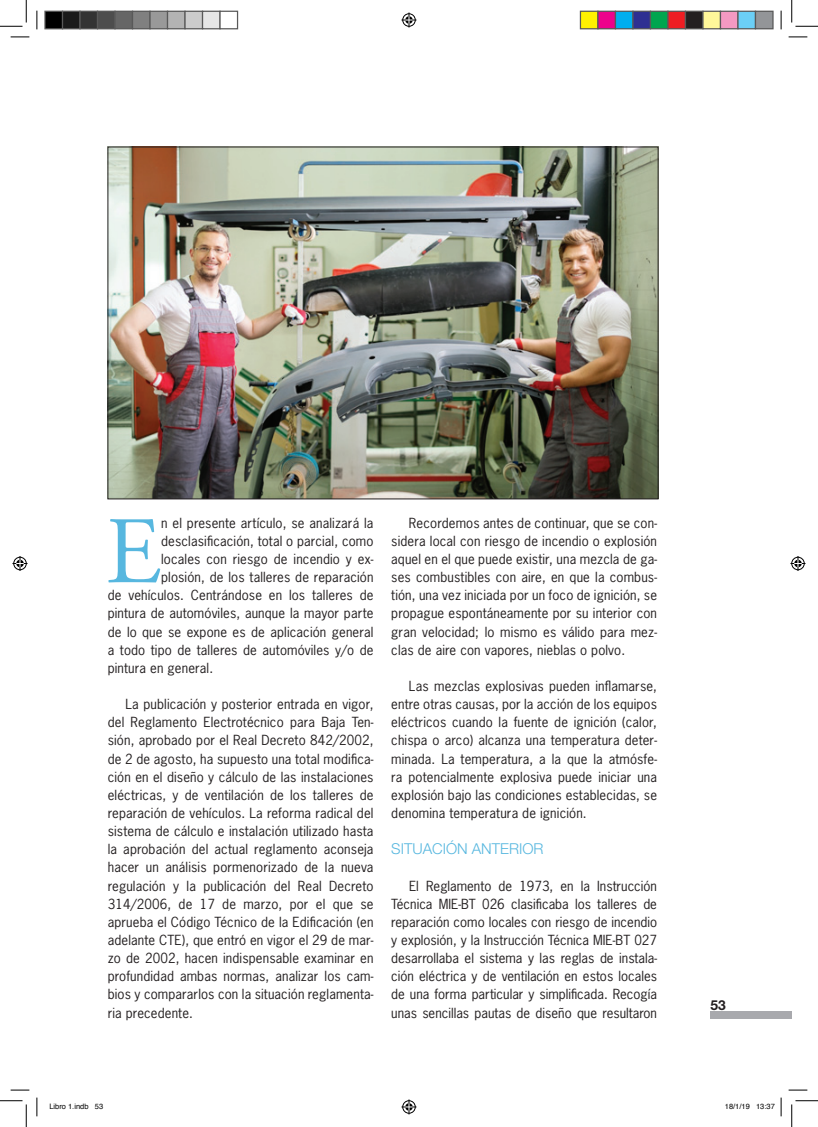
<style>
.page{position:relative;width:818px;height:1127px;background:#fff}
.page>*{position:absolute;margin:0;border:0;box-sizing:border-box;transform-origin:0 0}
.t1{font:95.12px "Adobe Garamond Pro";color:#57b7df}
.t2{font:300 15px "Helvetica Neue LT Std";color:#57b7df}
.t3{font:700 13.75px "Helvetica Neue LT Std";color:#231f20}
.t4{font:13.12px/18.1px "News Gothic Std";letter-spacing:.01em;color:#231f20;text-align:justify}
.t5{font:7.5px "Helvetica";color:#000}
</style>
<div class="page">
<div style="left:710px;top:1011px;width:82px;height:7px;background:#a8a9ad"></div>
<img style="left:110px;top:149px;width:546px;height:348px">
<svg style="left:11px;top:36px;width:18px;height:2px"></svg>
<svg style="left:788px;top:36px;width:19px;height:2px"></svg>
<svg style="left:11px;top:1089px;width:18px;height:1px"></svg>
<svg style="left:788px;top:1089px;width:19px;height:1px"></svg>
<svg style="left:36px;top:11px;width:2px;height:18px"></svg>
<svg style="left:36px;top:1097px;width:2px;height:18px"></svg>
<svg style="left:780px;top:11px;width:2px;height:18px"></svg>
<svg style="left:0;top:0;width:27px;height:27px"></svg>
<svg style="left:0;top:1100px;width:27px;height:26px"></svg>
<svg style="left:791px;top:0;width:27px;height:27px"></svg>
<svg style="left:791px;top:1100px;width:27px;height:26px"></svg>
<svg style="left:401px;top:13px;width:15px;height:15px"></svg>
<svg style="left:401px;top:1099px;width:15px;height:15px"></svg>
<svg style="left:13px;top:556px;width:15px;height:15px"></svg>
<svg style="left:790px;top:556px;width:15px;height:15px"></svg>
<div style="left:45px;top:11px;width:18px;height:18px;background:#000"></div>
<div style="left:44px;top:11px;width:19px;height:18px;border:1px solid #595959"></div>
<div style="left:63px;top:11px;width:17px;height:18px;background:#1a1a1a"></div>
<div style="left:62px;top:11px;width:19px;height:18px;border:1px solid #595959"></div>
<div style="left:80px;top:11px;width:18px;height:18px;background:#333"></div>
<div style="left:79px;top:11px;width:19px;height:18px;border:1px solid #595959"></div>
<div style="left:98px;top:11px;width:17px;height:18px;background:#4d4d4d"></div>
<div style="left:97px;top:11px;width:19px;height:18px;border:1px solid #595959"></div>
<div style="left:115px;top:11px;width:18px;height:18px;background:#666"></div>
<div style="left:114px;top:11px;width:19px;height:18px;border:1px solid #595959"></div>
<div style="left:133px;top:11px;width:17px;height:18px;background:#808080"></div>
<div style="left:132px;top:11px;width:19px;height:18px;border:1px solid #595959"></div>
<div style="left:150px;top:11px;width:18px;height:18px;background:#999"></div>
<div style="left:149px;top:11px;width:19px;height:18px;border:1px solid #595959"></div>
<div style="left:168px;top:11px;width:17px;height:18px;background:#b3b3b3"></div>
<div style="left:167px;top:11px;width:19px;height:18px;border:1px solid #595959"></div>
<div style="left:185px;top:11px;width:18px;height:18px;background:#ccc"></div>
<div style="left:184px;top:11px;width:19px;height:18px;border:1px solid #595959"></div>
<div style="left:203px;top:11px;width:17px;height:18px;background:#e6e6e6"></div>
<div style="left:202px;top:11px;width:19px;height:18px;border:1px solid #595959"></div>
<div style="left:219px;top:11px;width:19px;height:18px;border:1px solid #595959"></div>
<div style="left:580px;top:11px;width:18px;height:18px;background:#fff101"></div>
<div style="left:580px;top:11px;width:18px;height:18px;border:1px solid #595959"></div>
<div style="left:598px;top:11px;width:17px;height:18px;background:#ed028c"></div>
<div style="left:597px;top:11px;width:19px;height:18px;border:1px solid #595959"></div>
<div style="left:615px;top:11px;width:18px;height:18px;background:#00aeef"></div>
<div style="left:615px;top:11px;width:18px;height:18px;border:1px solid #595959"></div>
<div style="left:633px;top:11px;width:17px;height:18px;background:#2e3092"></div>
<div style="left:632px;top:11px;width:19px;height:18px;border:1px solid #595959"></div>
<div style="left:650px;top:11px;width:18px;height:18px;background:#00a54f"></div>
<div style="left:650px;top:11px;width:18px;height:18px;border:1px solid #595959"></div>
<div style="left:668px;top:11px;width:17px;height:18px;background:#ee1d23"></div>
<div style="left:667px;top:11px;width:19px;height:18px;border:1px solid #595959"></div>
<div style="left:685px;top:11px;width:18px;height:18px;background:#231f20"></div>
<div style="left:685px;top:11px;width:18px;height:18px;border:1px solid #595959"></div>
<div style="left:703px;top:11px;width:17px;height:18px;background:#fff79a"></div>
<div style="left:702px;top:11px;width:19px;height:18px;border:1px solid #595959"></div>
<div style="left:720px;top:11px;width:18px;height:18px;background:#f499c2"></div>
<div style="left:720px;top:11px;width:18px;height:18px;border:1px solid #595959"></div>
<div style="left:738px;top:11px;width:17px;height:18px;background:#6bcff6"></div>
<div style="left:737px;top:11px;width:19px;height:18px;border:1px solid #595959"></div>
<div style="left:755px;top:11px;width:18px;height:18px;background:#939598"></div>
<div style="left:755px;top:11px;width:18px;height:18px;border:1px solid #595959"></div>
<svg style="left:780px;top:1097px;width:2px;height:18px"></svg>
<h1 class="t1" style="left:106px;top:494px;width:57px">E</h1>
<p class="t4" style="left:161px;top:513px;width:214px">n el presente artículo, se analizará la</p>
<p class="t4" style="left:161px;top:531px;width:214px">desclasificación, total o parcial, como</p>
<p class="t4" style="left:161px;top:549px;width:214px">locales con riesgo de incendio y ex-</p>
<p class="t4" style="left:161px;top:568px;width:214px">plosión, de los talleres de reparación</p>
<p class="t4" style="left:108px;top:586px;width:267px">de vehículos. Centrándose en los talleres de</p>
<p class="t4" style="left:108px;top:604px;width:267px">pintura de automóviles, aunque la mayor parte</p>
<p class="t4" style="left:108px;top:622px;width:267px">de lo que se expone es de aplicación general</p>
<p class="t4" style="left:108px;top:640px;width:267px">a todo tipo de talleres de automóviles y/o de</p>
<p class="t4" style="left:108px;top:658px;width:107px">pintura en general.</p>
<p class="t4" style="left:108px;top:694px;width:267px;text-indent:18px">La publicación y posterior entrada en vigor, del Reglamento Electrotécnico para Baja Ten&shy;sión, aprobado por el Real Decreto 842/2002, de 2 de agosto, ha supuesto una total modifica&shy;ción en el diseño y cálculo de las instalaciones eléctricas, y de ventilación de los talleres de reparación de vehículos. La reforma radical del sistema de cálculo e instalación utilizado hasta la aprobación del actual reglamento aconseja hacer un análisis pormenorizado de la nueva regulación y la publicación del Real Decreto 314/2006, de 17 de marzo, por el que se aprueba el Código Técnico de la Edificación (en adelante CTE), que entró en vigor el 29 de mar&shy;zo de 2002, hacen indispensable examinar en profundidad ambas normas, analizar los cam&shy;bios y compararlos con la situación reglamenta&shy;ria precedente.</p>
<p class="t4" style="left:391px;top:513px;width:267px;text-indent:18px">Recordemos antes de continuar, que se con&shy;sidera local con riesgo de incendio o explosión aquel en el que puede existir, una mezcla de ga&shy;ses combustibles con aire, en que la combus&shy;tión, una vez iniciada por un foco de ignición, se propague espontáneamente por su interior con gran velocidad; lo mismo es válido para mez&shy;clas de aire con vapores, nieblas o polvo.</p>
<p class="t4" style="left:391px;top:676px;width:267px;text-indent:18px">Las mezclas explosivas pueden inflamarse, entre otras causas, por la acción de los equipos eléctricos cuando la fuente de ignición (calor, chispa o arco) alcanza una temperatura deter&shy;minada. La temperatura, a la que la atmósfe&shy;ra potencialmente explosiva puede iniciar una explosión bajo las condiciones establecidas, se denomina temperatura de ignición.</p>
<p class="t2" style="left:391px;top:839px;width:154px">SITUACIÓN ANTERIOR</p>
<p class="t4" style="left:391px;top:876px;width:267px;text-indent:18px">El Reglamento de 1973, en la Instrucción Técnica MIE-BT 026 clasificaba los talleres de reparación como locales con riesgo de incendio y explosión, y la Instrucción Técnica MIE-BT 027 desarrollaba el sistema y las reglas de instala&shy;ción eléctrica y de ventilación en estos locales de una forma particular y simplificada. Recogía unas sencillas pautas de diseño que resultaron</p>
<p class="t3" style="left:710px;top:996px;width:17px">53</p>
<p class="t5" style="left:49px;top:1100px;width:55px">Libro 1.indb 53</p>
<p class="t5" style="left:725px;top:1100px;width:52px">18/1/19 13:37</p>
</div>
